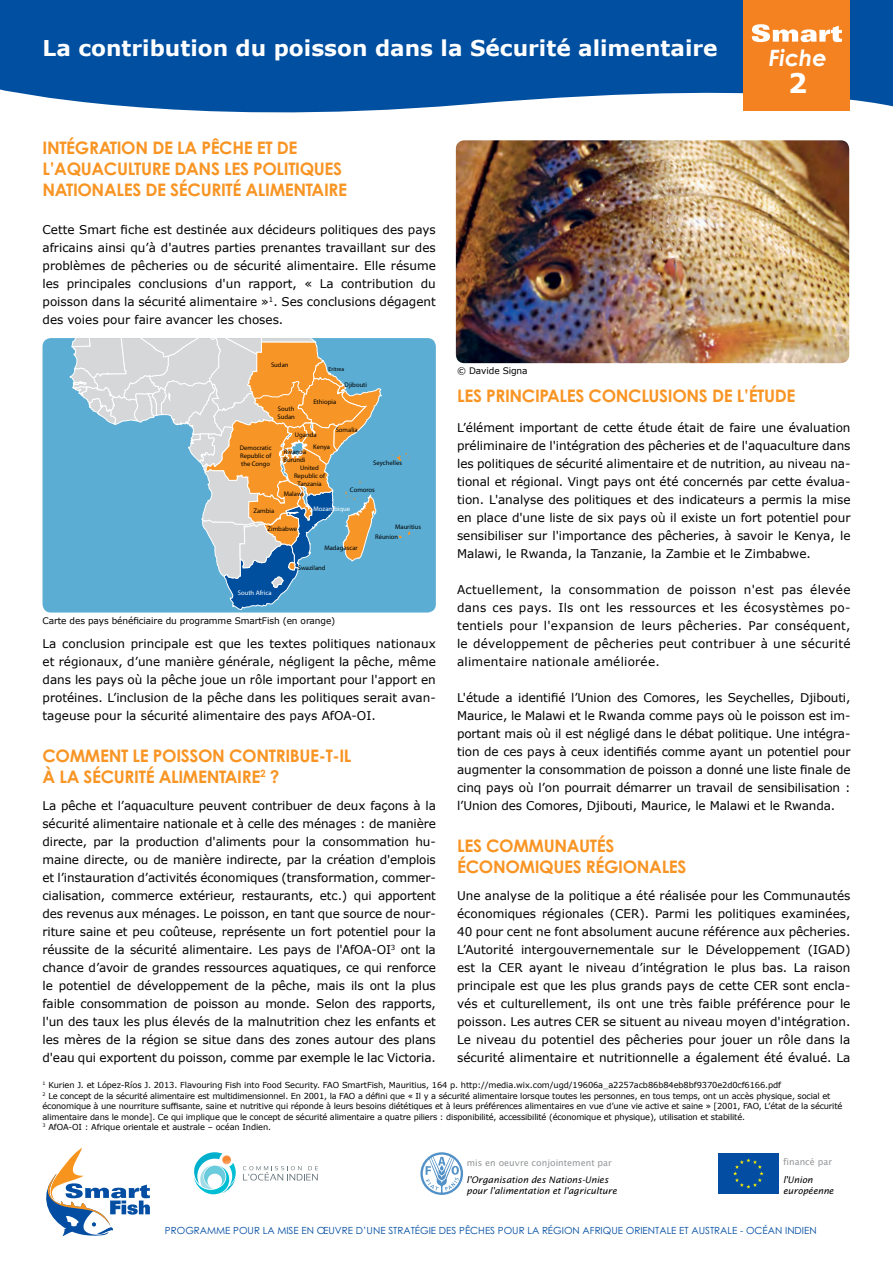
<style>
.page{position:relative;width:893px;height:1263px;background:#fff}
.page>*{position:absolute;margin:0;border:0;box-sizing:border-box;transform-origin:0 0}
.t1{font:700 27px "Verdana";color:#fff}
.t2{font:italic 700 22.5px "Century Gothic";letter-spacing:-.005em;color:#fff}
.t3{font:700 21.75px "Verdana";color:#fff}
.t4{font:700 17.25px/20.7px "Century Gothic";letter-spacing:-.02em;color:#f89524}
.t5{font:12px/18px "Verdana";color:#000;text-align:justify}
.t6{font:9.9px "Century Gothic";color:#034ea2}
.t7{font:italic 9px/10.8px "Lucida Sans";color:#000}
.t8{font:9px "Verdana";letter-spacing:-.01em;color:#000}
.t9{font:9px "Lucida Sans";color:#939598}
.t10{font:8.25px/10.5px "Verdana";letter-spacing:-.02em;color:#000}
.t11{font:6.6px/7.9px "Myriad Pro";color:#000;text-align:justify}
.t12{font:6.6px "Myriad Pro";color:#fff}
.t13{font:5.7px "Myriad Pro";color:#000}
</style>
<div class="page">
<svg style="left:0;top:0;width:893px;height:113px;background:#175ea8"></svg>
<div style="left:743px;top:0;width:106px;height:111px;background:#f58220"></div>
<svg style="left:752px;top:24px;width:90px;height:18px"></svg>
<svg style="left:46px;top:1148px;width:104px;height:89px"></svg>
<svg style="left:420px;top:1152px;width:43px;height:43px"></svg>
<div style="left:718px;top:1153px;width:61px;height:41px;background:#034ea2"></div>
<svg style="left:733px;top:1158px;width:31px;height:30px"></svg>
<svg style="left:194px;top:1152px;width:124px;height:42px"></svg>
<div style="left:43px;top:338px;width:393px;height:274px;background:#5badd3"></div>
<svg style="left:399px;top:531px;width:11px;height:7px"></svg>
<svg style="left:392px;top:453px;width:17px;height:8px"></svg>
<svg style="left:70px;top:338px;width:312px;height:272px;background:#98b1b2"></svg>
<img style="left:456px;top:140px;width:393px;height:223px">
<h3 class="t3" style="left:43px;top:33px;width:677px">La contribution du poisson dans la Sécurité alimentaire</h3>
<h2 class="t2" style="left:769px;top:43px;width:59px">Fiche</h2>
<h1 class="t1" style="left:788px;top:64px;width:21px">2</h1>
<h3 class="t4" style="left:43px;top:137px;width:306px">INTÉGRATION DE LA PÊCHE ET DE<br>L’AQUACULTURE DANS LES POLITIQUES<br>NATIONALES DE SÉCURITÉ ALIMENTAIRE</h3>
<p class="t5" style="left:43px;top:221px;width:395px">Cette Smart fiche est destinée aux décideurs politiques des pays africains ainsi qu’à d'autres parties prenantes travaillant sur des problèmes de pêcheries ou de sécurité alimentaire. Elle résume les principales conclusions d'un rapport, « La contribution du poisson dans la sécurité alimentaire »<sup>1</sup>. Ses conclusions dégagent des voies pour faire avancer les choses.</p>
<p class="t11" style="left:271px;top:360px;width:19px">Sudan</p>
<p class="t11" style="left:277px;top:405px;width:19px">South<br>Sudan</p>
<p class="t13" style="left:329px;top:365px;width:17px">Eritrea</p>
<p class="t11" style="left:313px;top:398px;width:24px">Ethiopia</p>
<p class="t11" style="left:345px;top:381px;width:24px">Djibouti</p>
<p class="t11" style="left:240px;top:444px;width:33px">Democratic Republic of the Congo</p>
<p class="t11" style="left:253px;top:507px;width:22px">Zambia</p>
<p class="t11" style="left:295px;top:431px;width:23px">Uganda</p>
<p class="t11" style="left:336px;top:426px;width:23px">Somalia</p>
<p class="t11" style="left:313px;top:442px;width:18px">Kenya</p>
<p class="t11" style="left:284px;top:448px;width:24px">Rwanda</p>
<p class="t11" style="left:283px;top:455px;width:24px">Burundi</p>
<p class="t11" style="left:294px;top:463px;width:33px;text-align:center">United<br>Republic of<br>Tanzania</p>
<p class="t11" style="left:284px;top:490px;width:21px">Malawi</p>
<p class="t11" style="left:373px;top:459px;width:30px">Seychelles</p>
<p class="t11" style="left:350px;top:485px;width:26px">Comoros</p>
<p class="t12" style="left:314px;top:505px;width:38px">Mozambique</p>
<p class="t11" style="left:268px;top:525px;width:31px">Zimbabwe</p>
<p class="t12" style="left:238px;top:589px;width:35px">South Africa</p>
<p class="t11" style="left:324px;top:544px;width:35px">Madagascar</p>
<p class="t11" style="left:298px;top:564px;width:29px">Swaziland</p>
<p class="t8" style="left:43px;top:614px;width:294px">Carte des pays bénéficiaire du programme SmartFish (en orange)</p>
<p class="t11" style="left:395px;top:523px;width:27px">Mauritius</p>
<p class="t11" style="left:375px;top:533px;width:25px">Réunion</p>
<p class="t5" style="left:43px;top:635px;width:395px">La conclusion principale est que les textes politiques nationaux et régionaux, d’une manière générale, négligent la pêche, même dans les pays où la pêche joue un rôle important pour l'apport en protéines. L’inclusion de la pêche dans les politiques serait avan&shy;tageuse pour la sécurité alimentaire des pays AfOA-OI.</p>
<h3 class="t4" style="left:43px;top:745px;width:310px">COMMENT LE POISSON CONTRIBUE-T-IL<br>À LA SÉCURITÉ ALIMENTAIRE<sup>2</sup> ?</h3>
<p class="t5" style="left:43px;top:797px;width:395px">La pêche et l’aquaculture peuvent contribuer de deux façons à la sécurité alimentaire nationale et à celle des ménages : de manière directe, par la production d'aliments pour la consommation hu&shy;maine directe, ou de manière indirecte, par la création d'emplois et l’instauration d’activités économiques (transformation, commer&shy;cialisation, commerce extérieur, restaurants, etc.) qui apportent des revenus aux ménages. Le poisson, en tant que source de nour&shy;riture saine et peu coûteuse, représente un fort potentiel pour la réussite de la sécurité alimentaire. Les pays de l'AfOA-OI<sup>3</sup> ont la chance d’avoir de grandes ressources aquatiques, ce qui renforce le potentiel de développement de la pêche, mais ils ont la plus faible consommation de poisson au monde. Selon des rapports, l'un des taux les plus élevés de la malnutrition chez les enfants et les mères de la région se situe dans des zones autour des plans d'eau qui exportent du poisson, comme par exemple le lac Victoria.</p>
<p class="t8" style="left:457px;top:365px;width:72px">© Davide Signa</p>
<h3 class="t4" style="left:457px;top:385px;width:340px">LES PRINCIPALES CONCLUSIONS DE L’ÉTUDE</h3>
<p class="t5" style="left:457px;top:419px;width:395px">L’élément important de cette étude était de faire une évaluation préliminaire de l'intégration des pêcheries et de l'aquaculture dans les politiques de sécurité alimentaire et de nutrition, au niveau na&shy;tional et régional. Vingt pays ont été concernés par cette évalua&shy;tion. L'analyse des politiques et des indicateurs a permis la mise en place d'une liste de six pays où il existe un fort potentiel pour sensibiliser sur l'importance des pêcheries, à savoir le Kenya, le Malawi, le Rwanda, la Tanzanie, la Zambie et le Zimbabwe.</p>
<p class="t5" style="left:457px;top:581px;width:395px">Actuellement, la consommation de poisson n'est pas élevée dans ces pays. Ils ont les ressources et les écosystèmes po&shy;tentiels pour l'expansion de leurs pêcheries. Par conséquent, le développement de pêcheries peut contribuer à une sécurité alimentaire nationale améliorée.</p>
<p class="t5" style="left:457px;top:689px;width:395px">L'étude a identifié l’Union des Comores, les Seychelles, Djibouti, Maurice, le Malawi et le Rwanda comme pays où le poisson est im&shy;portant mais où il est négligé dans le débat politique. Une intégra&shy;tion de ces pays à ceux identifiés comme ayant un potentiel pour augmenter la consommation de poisson a donné une liste finale de cinq pays où l’on pourrait démarrer un travail de sensibilisation : l’Union des Comores, Djibouti, Maurice, le Malawi et le Rwanda.</p>
<h3 class="t4" style="left:457px;top:835px;width:231px">LES COMMUNAUTÉS<br>ÉCONOMIQUES RÉGIONALES</h3>
<p class="t5" style="left:457px;top:887px;width:395px">Une analyse de la politique a été réalisée pour les Communautés économiques régionales (CER). Parmi les politiques examinées, 40 pour cent ne font absolument aucune référence aux pêcheries.<br>L’Autorité intergouvernementale sur le Développement (IGAD) est la CER ayant le niveau d’intégration le plus bas. La raison principale est que les plus grands pays de cette CER sont encla&shy;vés et culturellement, ils ont une très faible préférence pour le poisson. Les autres CER se situent au niveau moyen d'intégration.<br>Le niveau du potentiel des pêcheries pour jouer un rôle dans la sécurité alimentaire et nutritionnelle a également été évalué. La</p>
<p class="t10" style="left:43px;top:1080px;width:801px"><sup>1</sup> Kurien J. et López-Ríos J. 2013. Flavouring Fish into Food Security. FAO SmartFish, Mauritius, 164 p. http://media.wix.com/ugd/19606a_a2257acb86b84eb8bf9370e2d0cf6166.pdf<br><sup>2</sup> Le concept de la sécurité alimentaire est multidimensionnel. En 2001, la FAO a défini que « Il y a sécurité alimentaire lorsque toutes les personnes, en tous temps, ont un accès physique, social et économique à une nourriture suffisante, saine et nutritive qui réponde à leurs besoins diététiques et à leurs préférences alimentaires en vue d’une vie active et saine » [2001, FAO, L’état de la sécurité alimentaire dans le monde]. Ce qui implique que le concept de sécurité alimentaire a quatre piliers : disponibilité, accessibilité (économique et physique), utilisation et stabilité.<br><sup>3</sup> AfOA-OI : Afrique orientale et australe – océan Indien.</p>
<p class="t9" style="left:467px;top:1157px;width:147px">mis en oeuvre conjointement par</p>
<p class="t7" style="left:467px;top:1174px;width:152px">l'Organisation des Nations-Unies pour l'alimentation et l'agriculture</p>
<p class="t9" style="left:783px;top:1156px;width:50px">financé par</p>
<p class="t7" style="left:783px;top:1174px;width:52px">l'Union européenne</p>
<p class="t6" style="left:165px;top:1224px;width:653px">PROGRAMME POUR LA MISE EN ŒUVRE D’UNE STRATÉGIE DES PÊCHES POUR LA RÉGION AFRIQUE ORIENTALE ET AUSTRALE - OCÉAN INDIEN</p>
</div>
